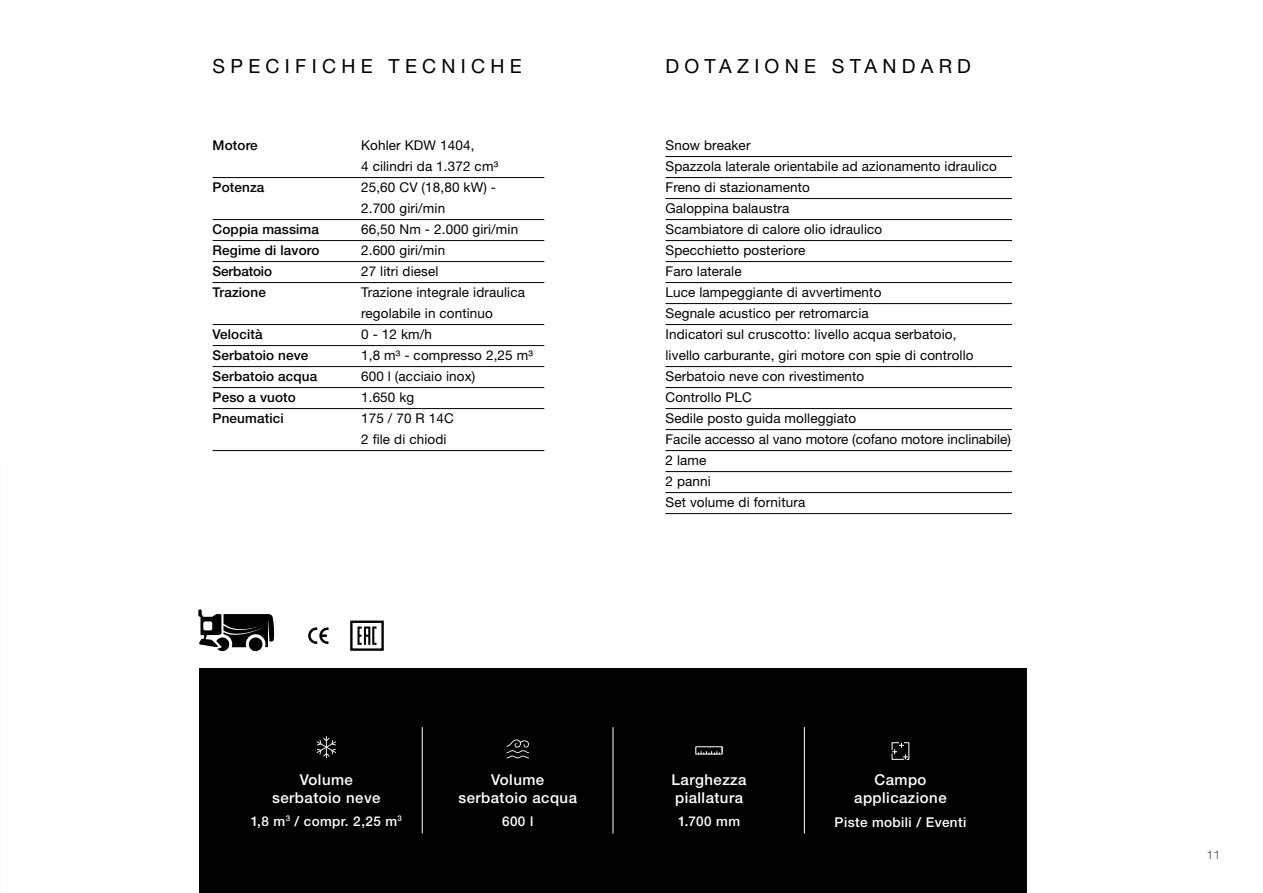
<style>
.page{position:relative;width:1263px;height:893px;background:#fff}
.page>*{position:absolute;margin:0;border:0;box-sizing:border-box;transform-origin:0 0}
.t1{font:19.5px "Helvetica Neue LT Std";letter-spacing:.27em;color:#000}
.t2{font:500 15px/18px "Helvetica Neue LT Std";letter-spacing:.03em;color:#fff;text-align:center}
.t3{font:13.5px/21px "Helvetica Neue LT Std";letter-spacing:.01em;color:#000}
.t4{font:500 13.5px "Helvetica Neue LT Std";letter-spacing:.01em;color:#000}
.t5{font:500 13.5px "Helvetica Neue LT Std";letter-spacing:.03em;color:#fff}
.t6{font:500 13.5px "Helvetica Neue LT Std";letter-spacing:-.01em;color:#000}
.t7{font:12px "Helvetica Neue LT Std";color:#6a6c71}
</style>
<div class="page">
<div style="left:200px;top:669px;width:827px;height:224px;background:#000"></div>
<hr style="left:422px;top:727px;width:1px;height:106px;background:#fff">
<hr style="left:612px;top:727px;width:1px;height:106px;background:#fff">
<hr style="left:804px;top:727px;width:1px;height:106px;background:#fff">
<svg style="left:317px;top:736px;width:19px;height:22px"></svg>
<svg style="left:506px;top:739px;width:23px;height:19px"></svg>
<svg style="left:891px;top:742px;width:19px;height:18px"></svg>
<svg style="left:695px;top:746px;width:28px;height:9px"></svg>
<svg style="left:308px;top:627px;width:21px;height:17px"></svg>
<svg style="left:357px;top:626px;width:19px;height:19px"></svg>
<div style="left:350px;top:621px;width:34px;height:30px;border:2px solid #000"></div>
<svg style="left:198px;top:609px;width:76px;height:42px"></svg>
<div style="left:249px;top:637px;width:13px;height:14px;background:#000;border-radius:50%"></div>
<hr style="left:213px;top:177px;width:331px;height:1px;background:#000">
<hr style="left:213px;top:219px;width:331px;height:1px;background:#000">
<hr style="left:213px;top:240px;width:331px;height:1px;background:#000">
<hr style="left:213px;top:261px;width:331px;height:1px;background:#000">
<hr style="left:213px;top:282px;width:331px;height:1px;background:#000">
<hr style="left:213px;top:324px;width:331px;height:1px;background:#000">
<hr style="left:213px;top:345px;width:331px;height:1px;background:#000">
<hr style="left:213px;top:366px;width:331px;height:1px;background:#000">
<hr style="left:213px;top:387px;width:331px;height:1px;background:#000">
<hr style="left:213px;top:408px;width:331px;height:1px;background:#000">
<hr style="left:213px;top:450px;width:331px;height:1px;background:#000">
<hr style="left:665px;top:156px;width:347px;height:1px;background:#000">
<hr style="left:665px;top:177px;width:347px;height:1px;background:#000">
<hr style="left:665px;top:198px;width:347px;height:1px;background:#000">
<hr style="left:665px;top:219px;width:347px;height:1px;background:#000">
<hr style="left:665px;top:240px;width:347px;height:1px;background:#000">
<hr style="left:665px;top:261px;width:347px;height:1px;background:#000">
<hr style="left:665px;top:282px;width:347px;height:1px;background:#000">
<hr style="left:665px;top:303px;width:347px;height:1px;background:#000">
<hr style="left:665px;top:324px;width:347px;height:1px;background:#000">
<hr style="left:665px;top:366px;width:347px;height:1px;background:#000">
<hr style="left:665px;top:387px;width:347px;height:1px;background:#000">
<hr style="left:665px;top:408px;width:347px;height:1px;background:#000">
<hr style="left:665px;top:429px;width:347px;height:1px;background:#000">
<hr style="left:665px;top:450px;width:347px;height:1px;background:#000">
<hr style="left:665px;top:471px;width:347px;height:1px;background:#000">
<hr style="left:665px;top:492px;width:347px;height:1px;background:#000">
<hr style="left:665px;top:513px;width:347px;height:1px;background:#000">
<h1 class="t1" style="left:213px;top:54px;width:311px">SPECIFICHE TECNICHE</h1>
<h1 class="t1" style="left:665px;top:54px;width:307px">DOTAZIONE STANDARD</h1>
<p class="t4" style="left:213px;top:137px;width:47px">Motore</p>
<p class="t3" style="left:361px;top:134px;width:139px">Kohler KDW 1404,<br>4 cilindri da 1.372 cm³</p>
<p class="t4" style="left:213px;top:179px;width:53px">Potenza</p>
<p class="t3" style="left:361px;top:176px;width:137px">25,60 CV (18,80 kW) -<br>2.700 giri/min</p>
<p class="t4" style="left:213px;top:221px;width:108px">Coppia massima</p>
<p class="t3" style="left:361px;top:218px;width:159px">66,50 Nm - 2.000 giri/min</p>
<p class="t4" style="left:213px;top:242px;width:108px">Regime di lavoro</p>
<p class="t3" style="left:361px;top:239px;width:86px">2.600 giri/min</p>
<p class="t6" style="left:213px;top:263px;width:61px">Serbatoio</p>
<p class="t3" style="left:361px;top:260px;width:79px">27 litri diesel</p>
<p class="t4" style="left:213px;top:284px;width:55px">Trazione</p>
<p class="t3" style="left:361px;top:281px;width:165px">Trazione integrale idraulica regolabile in continuo</p>
<p class="t4" style="left:213px;top:326px;width:51px">Velocità</p>
<p class="t3" style="left:361px;top:323px;width:72px">0 - 12 km/h</p>
<p class="t4" style="left:213px;top:347px;width:97px">Serbatoio neve</p>
<p class="t3" style="left:361px;top:344px;width:173px">1,8 m³ - compresso 2,25 m³</p>
<p class="t4" style="left:213px;top:368px;width:106px">Serbatoio acqua</p>
<p class="t3" style="left:361px;top:365px;width:116px">600 l (acciaio inox)</p>
<p class="t4" style="left:213px;top:389px;width:85px">Peso a vuoto</p>
<p class="t3" style="left:361px;top:386px;width:55px">1.650 kg</p>
<p class="t4" style="left:213px;top:410px;width:72px">Pneumatici</p>
<p class="t3" style="left:361px;top:407px;width:94px">175 / 70 R 14C<br>2 file di chiodi</p>
<p class="t3" style="left:665px;top:134px;width:347px">Snow breaker<br>Spazzola laterale orientabile ad azionamento idraulico<br>Freno di stazionamento<br>Galoppina balaustra<br>Scambiatore di calore olio idraulico<br>Specchietto posteriore<br>Faro laterale<br>Luce lampeggiante di avvertimento<br>Segnale acustico per retromarcia<br>Indicatori sul cruscotto: livello acqua serbatoio,<br>livello carburante, giri motore con spie di controllo<br>Serbatoio neve con rivestimento<br>Controllo PLC<br>Sedile posto guida molleggiato<br>Facile accesso al vano motore (cofano motore inclinabile)<br>2 lame<br>2 panni<br>Set volume di fornitura</p>
<p class="t2" style="left:272px;top:770px;width:110px">Volume serbatoio neve</p>
<p class="t5" style="left:251px;top:813px;width:153px">1,8 m<sup>3</sup> / compr. 2,25 m<sup>3</sup></p>
<p class="t2" style="left:458px;top:770px;width:120px">Volume serbatoio acqua</p>
<p class="t5" style="left:502px;top:813px;width:33px">600 l</p>
<p class="t2" style="left:672px;top:770px;width:77px;text-align:left">Larghezza piallatura</p>
<p class="t5" style="left:678px;top:813px;width:63px">1.700 mm</p>
<p class="t2" style="left:854px;top:770px;width:94px">Campo applicazione</p>
<p class="t5" style="left:835px;top:814px;width:133px">Piste mobili / Eventi</p>
<p class="t7" style="left:1207px;top:847px;width:15px">11</p>
</div>
